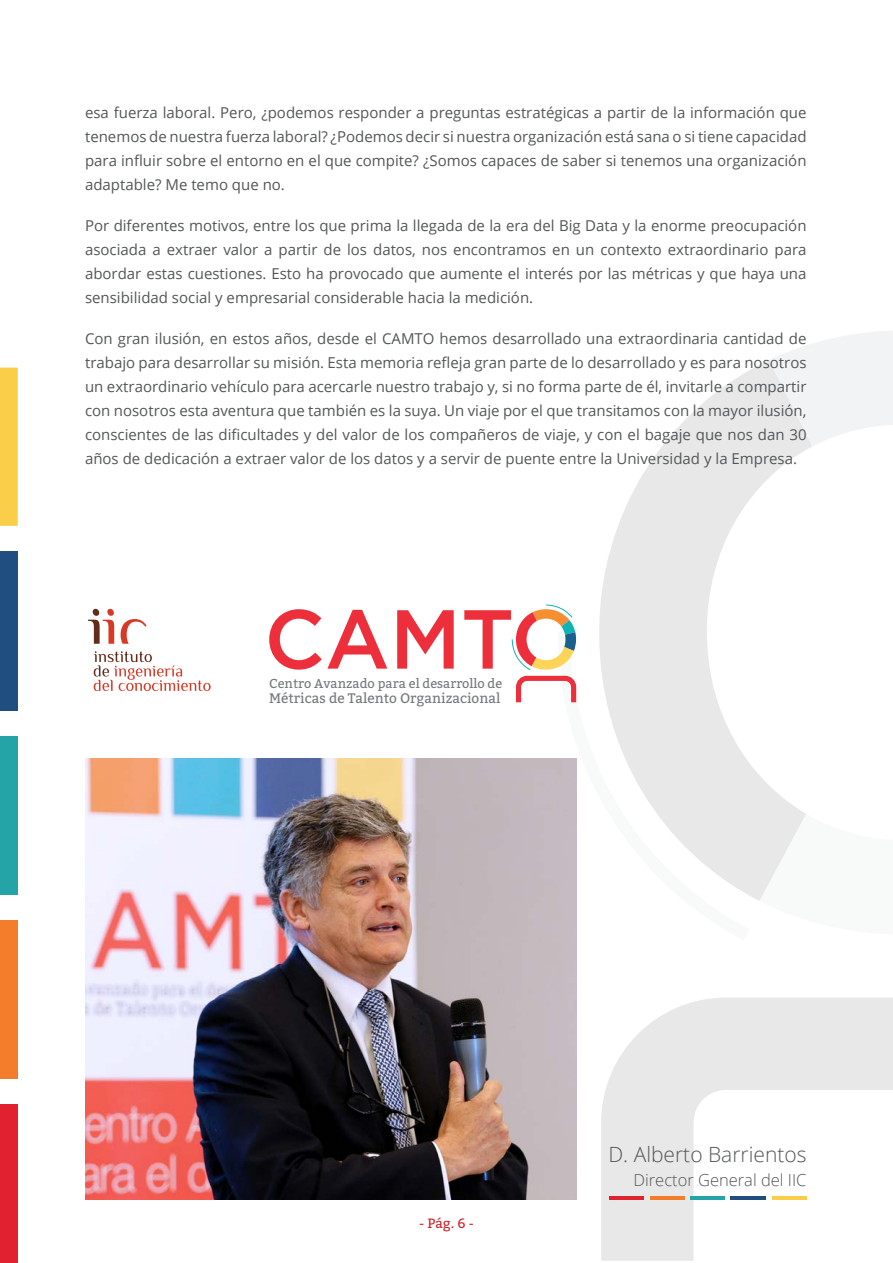
<style>
.page{position:relative;width:893px;height:1263px;background:#fff}
.page>*{position:absolute;margin:0;border:0;box-sizing:border-box;transform-origin:0 0}
.indice_campto_003{font:300 21px "Open Sans";color:#535657}
.indice_campto_003-2{font:300 16.5px "Open Sans";color:#535657}
.CAMTO01{font:15px/24px "Open Sans";color:#535657;text-align:justify}
.t1{font:13.8px "Bitter";color:#76797b}
.t2{font:13.5px "Bitter";color:#d1232a}
.t3{font:12.9px "Bitter";color:#76797b}
</style>
<div class="page">
<div style="left:0;top:1105px;width:18px;height:158px;background:#e0222e"></div>
<div style="left:0;top:920px;width:18px;height:158px;background:#f47d2c"></div>
<div style="left:0;top:736px;width:18px;height:158px;background:#25a4a7"></div>
<div style="left:0;top:551px;width:18px;height:160px;background:#214e81"></div>
<div style="left:0;top:368px;width:18px;height:158px;background:#fbce49"></div>
<svg style="left:601px;top:997px;width:292px;height:264px;fill:#e8e8e9"></svg>
<svg style="left:599px;top:360px;width:170px;height:541px;fill:#e8e8e9"></svg>
<svg style="left:769px;top:331px;width:124px;height:147px"></svg>
<svg style="left:759px;top:707px;width:47px;height:194px"></svg>
<svg style="left:576px;top:632px;width:173px;height:308px"></svg>
<img style="left:86px;top:758px;width:490px;height:441px">
<hr style="left:609px;top:1196px;width:35px;height:3px;background:#e0222e">
<hr style="left:650px;top:1196px;width:34px;height:3px;background:#f47d2c">
<hr style="left:690px;top:1196px;width:35px;height:3px;background:#25a4a7">
<hr style="left:731px;top:1196px;width:35px;height:3px;background:#214e81">
<hr style="left:772px;top:1196px;width:34px;height:3px;background:#fbce49">
<svg style="left:269px;top:609px;width:118px;height:61px"></svg>
<svg style="left:397px;top:610px;width:57px;height:59px"></svg>
<svg style="left:464px;top:604px;width:115px;height:103px"></svg>
<svg style="left:88px;top:608px;width:123px;height:83px"></svg>
<p class="CAMTO01" style="left:85px;top:100px;width:723px">esa fuerza laboral. Pero, ¿podemos responder a preguntas estratégicas a partir de la información que tenemos de nuestra fuerza laboral? ¿Podemos decir si nuestra organización está sana o si tiene capacidad para influir sobre el entorno en el que compite? ¿Somos capaces de saber si tenemos una organización adaptable? Me temo que no.</p>
<p class="CAMTO01" style="left:85px;top:213px;width:723px">Por diferentes motivos, entre los que prima la llegada de la era del Big Data y la enorme preocupación asociada a extraer valor a partir de los datos, nos encontramos en un contexto extraordinario para abordar estas cuestiones. Esto ha provocado que aumente el interés por las métricas y que haya una sensibilidad social y empresarial considerable hacia la medición.</p>
<p class="CAMTO01" style="left:85px;top:326px;width:723px">Con gran ilusión, en estos años, desde el CAMTO hemos desarrollado una extraordinaria cantidad de trabajo para desarrollar su misión. Esta memoria refleja gran parte de lo desarrollado y es para nosotros un extraordinario vehículo para acercarle nuestro trabajo y, si no forma parte de él, invitarle a compartir con nosotros esta aventura que también es la suya. Un viaje por el que transitamos con la mayor ilusión, conscientes de las dificultades y del valor de los compañeros de viaje, y con el bagaje que nos dan 30 años de dedicación a extraer valor de los datos y a servir de puente entre la Universidad y la Empresa.</p>
<p class="t3" style="left:269px;top:674px;width:235px">Centro Avanzado para el desarrollo de</p>
<p class="t1" style="left:269px;top:688px;width:232px">Métricas de Talento Organizacional</p>
<p class="t2" style="left:419px;top:1214px;width:56px">- Pág. 6 -</p>
<p class="indice_campto_003" style="left:608px;top:1140px;width:200px">D. Alberto Barrientos</p>
<p class="indice_campto_003-2" style="left:633px;top:1169px;width:175px">Director General del IIC</p>
</div>
